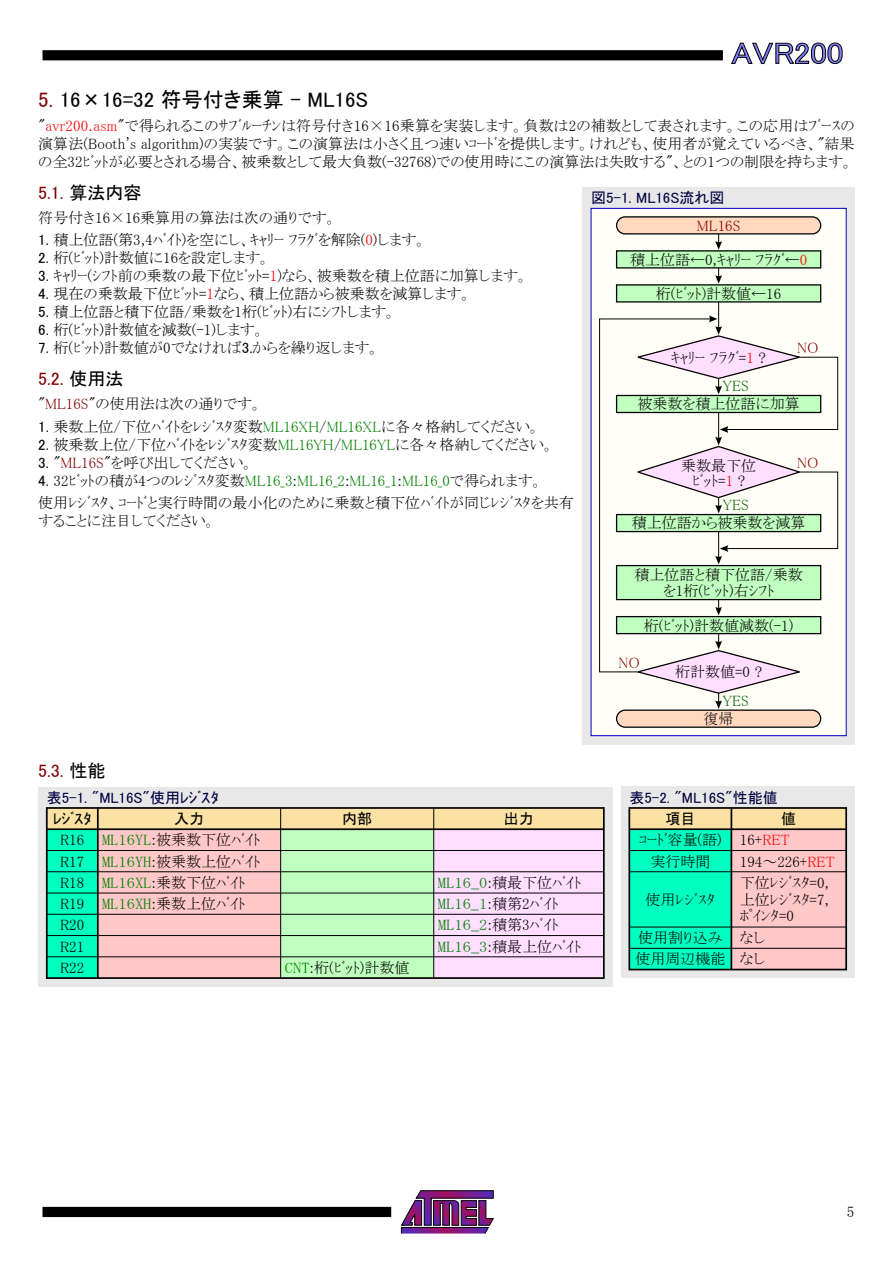
<style>
.page{position:relative;width:893px;height:1263px;background:#fff}
.page>*{position:absolute;margin:0;border:0;box-sizing:border-box;transform-origin:0 0}
.t1{font:30px "MS P Gothic";color:#8080ff;scale:1.1 1}
.t2{font:21px "MS P Gothic";color:#000}
.t3{font:18px "MS P Gothic";color:#800000}
.t4{font:15px/21.3px "MS P Mincho";color:#000;text-align:justify}
.t5{font:15px "MS P Gothic";color:#000040}
.t6{font:15px "MS P Gothic";color:#000}
.t7{font:15px "MS P Mincho";color:#800000}
.t8{font:15px "MS P Mincho";color:#006000}
.s1{color:#800000}
.s2{color:#f00}
.s3{color:#000}
.s4{font-family:"MS P Gothic"}
.s5{color:#008000}
.s6{font-family:"MS Mincho";color:#008000}
</style>
<div class="page">
<svg style="left:401px;top:1190px;width:93px;height:44px"></svg>
<div style="left:43px;top:1207px;width:348px;height:10px;background:#000"></div>
<div style="left:43px;top:50px;width:680px;height:10px;background:#000"></div>
<svg style="left:731px;top:43px;width:111px;height:21px"></svg>
<div style="left:583px;top:187px;width:272px;height:557px;background:#e8e8e8"></div>
<div style="left:591px;top:208px;width:255px;height:528px;background:#fffff7"></div>
<div style="left:591px;top:208px;width:256px;height:528px;border:1px solid #0000c0"></div>
<div style="left:617px;top:217px;width:204px;height:17px;background:#ffd8c0;border-radius:9px"></div>
<div style="left:616px;top:216px;width:205px;height:18px;border:1px solid #000;border-radius:9px"></div>
<div style="left:617px;top:710px;width:204px;height:17px;background:#ffd8c0;border-radius:9px"></div>
<div style="left:616px;top:709px;width:205px;height:19px;border:1px solid #000;border-radius:9px"></div>
<div style="left:617px;top:251px;width:204px;height:17px;background:#c0ffc0"></div>
<div style="left:617px;top:285px;width:204px;height:17px;background:#c0ffc0"></div>
<svg style="left:715px;top:234px;width:7px;height:16px"></svg>
<svg style="left:715px;top:268px;width:7px;height:16px"></svg>
<hr style="left:718px;top:302px;width:1px;height:30px;background:#000">
<svg style="left:599px;top:315px;width:239px;height:394px"></svg>
<div style="left:38px;top:787px;width:574px;height:199px;background:#e8e8e8"></div>
<div style="left:434px;top:829px;width:170px;height:149px;background:#ffdeff"></div>
<div style="left:98px;top:829px;width:183px;height:149px;background:#ffc8c8"></div>
<div style="left:47px;top:829px;width:51px;height:149px;background:#00ffc0"></div>
<div style="left:281px;top:829px;width:153px;height:149px;background:#c0ffc0"></div>
<div style="left:47px;top:808px;width:557px;height:21px;background:#fce1a4"></div>
<div style="left:46px;top:807px;width:559px;height:172px;border:2px solid #000"></div>
<hr style="left:97px;top:808px;width:2px;height:170px;background:#000">
<hr style="left:280px;top:808px;width:1px;height:170px;background:#000">
<hr style="left:433px;top:808px;width:1px;height:170px;background:#000">
<hr style="left:47px;top:828px;width:557px;height:2px;background:#000">
<hr style="left:47px;top:850px;width:557px;height:1px;background:#000">
<hr style="left:47px;top:871px;width:557px;height:1px;background:#000">
<hr style="left:47px;top:892px;width:557px;height:1px;background:#000">
<hr style="left:47px;top:914px;width:557px;height:1px;background:#000">
<hr style="left:47px;top:935px;width:557px;height:1px;background:#000">
<hr style="left:47px;top:956px;width:557px;height:1px;background:#000">
<div style="left:621px;top:787px;width:234px;height:191px;background:#e8e8e8"></div>
<div style="left:629px;top:829px;width:102px;height:140px;background:#00ffc0"></div>
<div style="left:731px;top:829px;width:115px;height:140px;background:#ffc8c8"></div>
<div style="left:629px;top:808px;width:217px;height:21px;background:#fce1a4"></div>
<div style="left:628px;top:807px;width:219px;height:163px;border:2px solid #000"></div>
<hr style="left:730px;top:808px;width:2px;height:161px;background:#000">
<hr style="left:629px;top:828px;width:217px;height:2px;background:#000">
<hr style="left:629px;top:850px;width:217px;height:1px;background:#000">
<hr style="left:629px;top:871px;width:217px;height:1px;background:#000">
<hr style="left:629px;top:927px;width:217px;height:1px;background:#000">
<hr style="left:629px;top:948px;width:217px;height:1px;background:#000">
<h1 class="t1" style="left:731px;top:38px;width:103px">AVR200</h1>
<h2 class="t2" style="left:38px;top:89px;width:331px"><span class="s1">5.</span> 16×16=32 符号付き乗算 - ML16S</h2>
<p class="t4" style="left:38px;top:117px;width:818px;line-height:18px">"<span class="s2">avr200.asm</span>"で得られるこのｻﾌﾞﾙｰﾁﾝは符号付き16×16乗算を実装します。負数は2の補数として表されます。この応用はﾌﾞｰｽの演算法(Booth's algorithm)の実装です。この演算法は小さく且つ速いｺｰﾄﾞを提供します。けれども、使用者が覚えているべき、"結果の全32ﾋﾞｯﾄが必要とされる場合、被乗数として最大負数(-32768)での使用時にこの演算法は失敗する"、との1つの制限を持ちます。</p>
<p class="t3" style="left:38px;top:183px;width:105px">5.1. <span class="s3">算法内容</span></p>
<p class="t4" style="left:38px;top:207px;width:300px">符号付き16×16乗算用の算法は次の通りです。</p>
<p class="t4" style="left:38px;top:229px;width:390px"><span class="s4">1.</span> 積上位語(第3,4ﾊﾞｲﾄ)を空にし、ｷｬﾘｰ ﾌﾗｸﾞを解除(<span class="s2">0</span>)します。</p>
<p class="t4" style="left:38px;top:247px;width:233px"><span class="s4">2.</span> 桁(ﾋﾞｯﾄ)計数値に16を設定します。</p>
<p class="t4" style="left:38px;top:265px;width:491px"><span class="s4">3.</span> ｷｬﾘｰ(ｼﾌﾄ前の乗数の最下位ﾋﾞｯﾄ=<span class="s2">1</span>)なら、被乗数を積上位語に加算します。</p>
<p class="t4" style="left:38px;top:283px;width:435px"><span class="s4">4.</span> 現在の乗数最下位ﾋﾞｯﾄ=<span class="s2">1</span>なら、積上位語から被乗数を減算します。</p>
<p class="t4" style="left:38px;top:301px;width:359px"><span class="s4">5.</span> 積上位語と積下位語/乗数を1桁(ﾋﾞｯﾄ)右にｼﾌﾄします。</p>
<p class="t4" style="left:38px;top:319px;width:228px"><span class="s4">6.</span> 桁(ﾋﾞｯﾄ)計数値を減数(-1)します。</p>
<p class="t4" style="left:38px;top:337px;width:343px"><span class="s4">7.</span> 桁(ﾋﾞｯﾄ)計数値が0でなければ<span class="s4">3.</span>からを繰り返します。</p>
<p class="t3" style="left:38px;top:370px;width:87px">5.2. <span class="s3">使用法</span></p>
<p class="t4" style="left:38px;top:393px;width:225px">"<span class="s1">ML16S</span>"の使用法は次の通りです。</p>
<p class="t4" style="left:38px;top:416px;width:503px"><span class="s4">1.</span> 乗数上位/下位ﾊﾞｲﾄをﾚｼﾞｽﾀ変数<span class="s5">ML16XH</span>/<span class="s5">ML16XL</span>に各々格納してください。</p>
<p class="t4" style="left:38px;top:434px;width:517px"><span class="s4">2.</span> 被乗数上位/下位ﾊﾞｲﾄをﾚｼﾞｽﾀ変数<span class="s5">ML16YH</span>/<span class="s5">ML16YL</span>に各々格納してください。</p>
<p class="t4" style="left:38px;top:452px;width:217px"><span class="s4">3.</span> "<span class="s1">ML16S</span>"を呼び出してください。</p>
<p class="t4" style="left:38px;top:469px;width:537px;line-height:22.5px"><span class="s4">4.</span> 32ﾋﾞｯﾄの積が4つのﾚｼﾞｽﾀ変数<span class="s5">ML16_3</span>:<span class="s5">ML16_2</span>:<span class="s5">ML16_1</span>:<span class="s5">ML16_0</span>で得られます。<br>使用ﾚｼﾞｽﾀ、ｺｰﾄﾞと実行時間の最小化のために乗数と積下位ﾊﾞｲﾄが同じﾚｼﾞｽﾀを共有</p>
<p class="t4" style="left:38px;top:510px;width:179px">することに注目してください。</p>
<p class="t5" style="left:591px;top:190px;width:135px">図5-1. ML16S流れ図</p>
<p class="t7" style="left:697px;top:218px;width:45px">ML16S</p>
<p class="t4" style="left:630px;top:249px;width:179px">積上位語←0,ｷｬﾘｰ ﾌﾗｸﾞ←<span class="s2">0</span></p>
<p class="t4" style="left:656px;top:283px;width:127px">桁(ﾋﾞｯﾄ)計数値←16</p>
<p class="t7" style="left:797px;top:340px;width:23px">NO</p>
<p class="t4" style="left:671px;top:347px;width:96px">ｷｬﾘｰ ﾌﾗｸﾞ=<span class="s2">1</span> ?</p>
<p class="t8" style="left:723px;top:378px;width:27px">YES</p>
<p class="t4" style="left:638px;top:393px;width:164px">被乗数を積上位語に加算</p>
<p class="t4" style="left:681px;top:458px;width:76px;line-height:15px;text-align:center">乗数最下位ﾋﾞｯﾄ=<span class="s2">1</span> ?</p>
<p class="t7" style="left:797px;top:455px;width:23px">NO</p>
<p class="t8" style="left:723px;top:497px;width:27px">YES</p>
<p class="t4" style="left:632px;top:512px;width:175px">積上位語から被乗数を減算</p>
<p class="t4" style="left:635px;top:566px;width:170px;line-height:16.5px;text-align:center">積上位語と積下位語/乗数を1桁(ﾋﾞｯﾄ)右ｼﾌﾄ</p>
<p class="t4" style="left:644px;top:614px;width:151px">桁(ﾋﾞｯﾄ)計数値減数(-1)</p>
<p class="t4" style="left:675px;top:661px;width:89px">桁計数値=0 ?</p>
<p class="t8" style="left:723px;top:693px;width:27px">YES</p>
<p class="t7" style="left:619px;top:655px;width:23px">NO</p>
<p class="t3" style="left:38px;top:761px;width:69px">5.3. <span class="s3">性能</span></p>
<p class="t5" style="left:47px;top:790px;width:173px">表5-1. "ML16S"使用ﾚｼﾞｽﾀ</p>
<p class="t6" style="left:53px;top:811px;width:40px">ﾚｼﾞｽﾀ</p>
<p class="t6" style="left:174px;top:811px;width:31px">入力</p>
<p class="t6" style="left:342px;top:811px;width:31px">内部</p>
<p class="t6" style="left:504px;top:811px;width:31px">出力</p>
<p class="t4" style="left:60px;top:829px;width:201px">R16 <span class="s6">ML16YL</span>:被乗数下位ﾊﾞｲﾄR17 <span class="s6">ML16YH</span>:被乗数上位ﾊﾞｲﾄR18 <span class="s6">ML16XL</span>:乗数下位ﾊﾞｲﾄ</p>
<p class="t4" style="left:438px;top:872px;width:145px"><span class="s6">ML16_0</span>:積最下位ﾊﾞｲﾄ</p>
<p class="t4" style="left:60px;top:893px;width:186px">R19 <span class="s6">ML16XH</span>:乗数上位ﾊﾞｲﾄ</p>
<p class="t4" style="left:438px;top:893px;width:122px"><span class="s6">ML16_1</span>:積第2ﾊﾞｲﾄ</p>
<p class="t4" style="left:60px;top:914px;width:26px">R20</p>
<p class="t4" style="left:438px;top:914px;width:122px"><span class="s6">ML16_2</span>:積第3ﾊﾞｲﾄ</p>
<p class="t4" style="left:60px;top:935px;width:26px">R21</p>
<p class="t4" style="left:438px;top:935px;width:145px"><span class="s6">ML16_3</span>:積最上位ﾊﾞｲﾄ</p>
<p class="t4" style="left:60px;top:957px;width:26px">R22</p>
<p class="t4" style="left:285px;top:957px;width:126px"><span class="s6">CNT</span>:桁(ﾋﾞｯﾄ)計数値</p>
<p class="t4" style="left:704px;top:708px;width:31px">復帰</p>
<p class="t5" style="left:629px;top:790px;width:150px">表5-2. "ML16S"性能値</p>
<p class="t6" style="left:665px;top:811px;width:31px">項目</p>
<p class="t6" style="left:781px;top:811px;width:16px">値</p>
<p class="t4" style="left:650px;top:829px;width:141px;text-indent:-11px">ｺｰﾄﾞ容量(語) 16+<span class="s2">RET</span>実行時間</p>
<p class="t4" style="left:740px;top:850px;width:96px">194～226+<span class="s2">RET</span></p>
<p class="t4" style="left:740px;top:875px;width:91px;line-height:16.5px">下位ﾚｼﾞｽﾀ=0,上位ﾚｼﾞｽﾀ=7,ﾎﾟｲﾝﾀ=0</p>
<p class="t4" style="left:635px;top:927px;width:131px">使用割り込み なし使用周辺機能 なし</p>
<p class="t4" style="left:645px;top:889px;width:71px">使用ﾚｼﾞｽﾀ</p>
<p class="t4" style="left:847px;top:1200px;width:9px">5</p>
</div>
